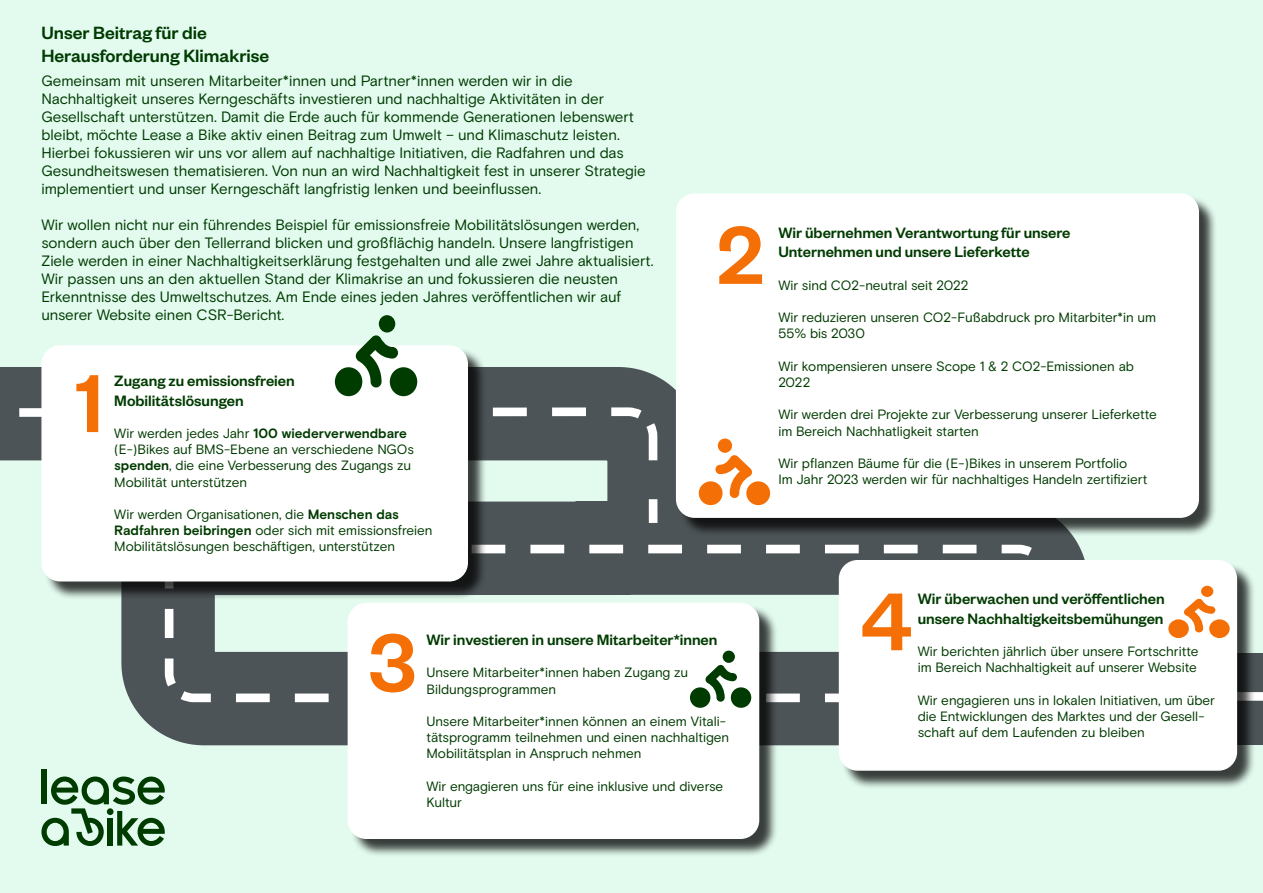
<style>
.page{position:relative;width:1263px;height:893px;background:#e3fbef}
.page>*{position:absolute;margin:0;border:0;box-sizing:border-box;transform-origin:0 0}
.t1{font:500 90px "Founders Grotesk";color:#f46f06}
.t2{font:500 19.5px/23.4px "Founders Grotesk";color:#003b01}
.t3{font:500 16.5px/19.8px "Founders Grotesk";color:#003b01}
.t4{font:15px/18px "Basis Grotesque";letter-spacing:-.005em;color:#003b01}
.t5{font:13.5px/16.2px "Basis Grotesque";letter-spacing:-.005em;color:#003b01}
.s1{font-weight:700}
</style>
<div class="page">
<svg style="left:0;top:367px;width:1085px;height:409px"></svg>
<svg style="left:0;top:403px;width:662px;height:129px"></svg>
<div style="left:991px;top:653px;width:272px;height:91px;background:#4d5457"></div>
<svg style="left:1256px;top:692px;width:7px;height:9px"></svg>
<svg style="left:160px;top:540px;width:892px;height:166px"></svg>
<div style="left:44px;top:348px;width:442px;height:252px;background:#000;opacity:.75"></div>
<div style="left:42px;top:346px;width:425px;height:235px;background:#fff;border-radius:18px"></div>
<div style="left:41px;top:345px;width:427px;height:236px;border:2px solid #fff;border-radius:18px"></div>
<div style="left:678px;top:196px;width:539px;height:341px;background:#000;opacity:.75"></div>
<div style="left:677px;top:194px;width:521px;height:323px;background:#fff;border-radius:18px"></div>
<div style="left:676px;top:193px;width:523px;height:325px;border:2px solid #fff;border-radius:18px"></div>
<div style="left:350px;top:605px;width:428px;height:252px;background:#000;opacity:.75"></div>
<div style="left:348px;top:603px;width:410px;height:235px;background:#fff;border-radius:18px"></div>
<div style="left:348px;top:603px;width:411px;height:236px;border:2px solid #fff;border-radius:18px"></div>
<div style="left:841px;top:563px;width:415px;height:226px;background:#000;opacity:.75"></div>
<div style="left:839px;top:561px;width:397px;height:209px;background:#fff;border-radius:18px"></div>
<div style="left:839px;top:560px;width:398px;height:211px;border:2px solid #fff;border-radius:18px"></div>
<svg style="left:335px;top:315px;width:82px;height:81px"></svg>
<svg style="left:699px;top:438px;width:71px;height:67px"></svg>
<svg style="left:236px;top:651px;width:606px;height:57px"></svg>
<svg style="left:1168px;top:586px;width:62px;height:52px"></svg>
<div style="left:42px;top:770px;width:5px;height:34px;background:#003b00"></div>
<svg style="left:41px;top:776px;width:124px;height:70px"></svg>
<h2 class="t2" style="left:41px;top:20px;width:229px">Unser Beitrag für die<br>Herausforderung Klimakrise</h2>
<p class="t4" style="left:41px;top:72px;width:606px">Gemeinsam mit unseren Mitarbeiter*innen und Partner*innen werden wir in die Nachhaltigkeit unseres Kerngeschäfts investieren und nachhaltige Aktivitäten in der Gesellschaft unterstützen. Damit die Erde auch für kommende Generationen lebenswert bleibt, möchte Lease a Bike aktiv einen Beitrag zum Umwelt – und Klimaschutz leisten.<br>Hierbei fokussieren wir uns vor allem auf nachhaltige Initiativen, die Radfahren und das Gesundheitswesen thematisieren. Von nun an wird Nachhaltigkeit fest in unserer Strategie implementiert und unser Kerngeschäft langfristig lenken und beeinflussen.</p>
<p class="t4" style="left:41px;top:216px;width:613px">Wir wollen nicht nur ein führendes Beispiel für emissionsfreie Mobilitätslösungen werden, sondern auch über den Tellerrand blicken und großflächig handeln. Unsere langfristigen Ziele werden in einer Nachhaltigkeitserklärung festgehalten und alle zwei Jahre aktualisiert.<br>Wir passen uns an den aktuellen Stand der Klimakrise an und fokussieren die neusten Erkenntnisse des Umweltschutzes. Am Ende eines jeden Jahres veröffentlichen wir auf unserer Website einen CSR-Bericht.</p>
<h1 class="t1" style="left:75px;top:347px;width:30px">1</h1>
<p class="t3" style="left:114px;top:370px;width:182px">Zugang zu emissionsfreien<br>Mobilitätslösungen</p>
<p class="t5" style="left:114px;top:425px;width:301px">Wir werden jedes Jahr <span class="s1">100 wiederverwendbare </span>(E-)Bikes auf BMS-Ebene an verschiedene NGOs <span class="s1">spenden</span>, die eine Verbesserung des Zugangs zu Mobilität unterstützen</p>
<p class="t5" style="left:114px;top:506px;width:320px">Wir werden Organisationen, die <span class="s1">Menschen das<br>Radfahren beibringen</span> oder sich mit emissionsfreien<br>Mobilitätslösungen beschäftigen, unterstützen</p>
<h1 class="t1" style="left:717px;top:199px;width:48px">2</h1>
<h1 class="t1" style="left:369px;top:606px;width:49px">3</h1>
<p class="t3" style="left:426px;top:629px;width:292px">Wir investieren in unsere Mitarbeiter*innen</p>
<p class="t5" style="left:426px;top:665px;width:263px">Unsere Mitarbeiter*innen haben Zugang zu<br>Bildungsprogrammen</p>
<p class="t5" style="left:426px;top:713px;width:304px">Unsere Mitarbeiter*innen können an einem Vitali&shy;tätsprogramm teilnehmen und einen nachhaltigen<br>Mobilitätsplan in Anspruch nehmen</p>
<p class="t5" style="left:426px;top:778px;width:298px">Wir engagieren uns für eine inklusive und diverse<br>Kultur</p>
<p class="t3" style="left:778px;top:222px;width:294px">Wir übernehmen Verantwortung für unsere<br>Unternehmen und unsere Lieferkette</p>
<p class="t5" style="left:778px;top:277px;width:192px">Wir sind CO2-neutral seit 2022</p>
<p class="t5" style="left:778px;top:310px;width:379px">Wir reduzieren unseren CO2-Fußabdruck pro Mitarbiter*in um<br>55% bis 2030</p>
<p class="t5" style="left:778px;top:358px;width:357px">Wir kompensieren unsere Scope 1 &amp; 2 CO2-Emissionen ab<br>2022</p>
<p class="t5" style="left:778px;top:407px;width:380px">Wir werden drei Projekte zur Verbesserung unserer Lieferkette im Bereich Nachhatligkeit starten</p>
<p class="t5" style="left:778px;top:455px;width:370px">Wir pflanzen Bäume für die (E-)Bikes in unserem Portfolio<br>Im Jahr 2023 werden wir für nachhaltiges Handeln zertifiziert</p>
<p class="t3" style="left:918px;top:588px;width:248px">Wir überwachen und veröffentlichen unsere Nachhaltigkeitsbemühungen</p>
<p class="t5" style="left:918px;top:644px;width:282px">Wir berichten jährlich über unsere Fortschritte im Bereich Nachhaltigkeit auf unserer Website</p>
<p class="t5" style="left:918px;top:692px;width:299px">Wir engagieren uns in lokalen Initiativen, um über die Entwicklungen des Marktes und der Gesell&shy;schaft auf dem Laufenden zu bleiben</p>
<h1 class="t1" style="left:861px;top:565px;width:52px">4</h1>
</div>
